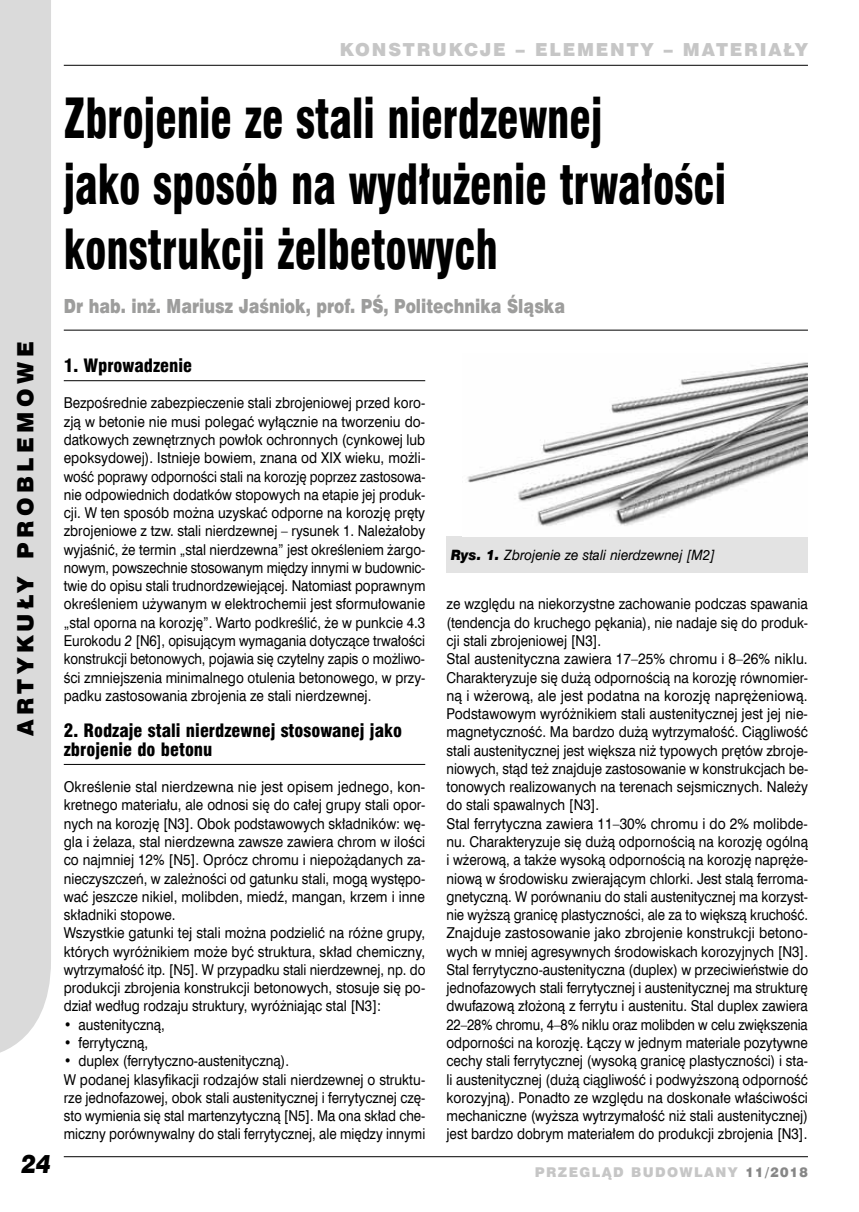
<style>
.page{position:relative;width:859px;height:1212px;background:#fff}
.page>*{position:absolute;margin:0;border:0;box-sizing:border-box;transform-origin:0 0}
.t1{font:54px/65.1px "Swis 721 Blk Cn EU";color:#000;scale:.8 1}
.t2{font:italic 25.5px "Swis 721 Blk EU";color:#000;scale:.9 1}
.t3{font:22.5px "Swis 721 Blk EU";letter-spacing:.2em;color:#000}
.t4{font:19.5px "Swis 721 Blk EU";color:#9d9d9c;scale:.8 1}
.t5{font:18px/18.3px "Swis 721 Blk Cn EU";color:#000}
.t6{font:18px "Swis 721 Blk EU";letter-spacing:.1em;color:#c6c6c6}
.t7{font:15px/18.3px "Swis 721 EU Normal";color:#000;scale:.9 1}
.t8{font:15px/18.3px "Swis 721 EU Normal";color:#000;scale:.93 1}
.t9{font:14.25px "Swis 721 EU Italic";color:#000;scale:.95 1}
.t10{font:13.5px "Swis 721 Blk EU";letter-spacing:.1em;color:#c6c6c6}
.s1{font-family:"Swis 721 EU Italic"}
.s2{font-family:"Swis 721 Blk EU";font-style:italic}
.s3{color:#878787}
</style>
<div class="page">
<div style="left:0;top:0;width:51px;height:1053px;background:#dadada"></div>
<hr style="left:64px;top:1156px;width:744px;height:1px;background:#000">
<hr style="left:64px;top:65px;width:744px;height:1px;background:#000">
<hr style="left:64px;top:330px;width:744px;height:1px;background:#000">
<hr style="left:64px;top:380px;width:361px;height:1px;background:#000">
<hr style="left:64px;top:764px;width:361px;height:1px;background:#000">
<div style="left:446px;top:536px;width:362px;height:37px;background:#e3e3e3"></div>
<img style="left:467px;top:362px;width:341px;height:164px">
<p class="t6" style="left:340px;top:38px;width:209px">KONSTRUKCJE – ELE</p>
<p class="t6" style="left:577px;top:38px;width:233px">MENTY – MATERIAŁY</p>
<h3 class="t3" style="left:11px;top:736px;width:395px;rotate:-90deg">ARTYKUŁY PROBLEMOWE</h3>
<h2 class="t2" style="left:21px;top:1147px;width:35px">24</h2>
<h1 class="t1" style="left:64px;top:89px;width:829px">Zbrojenie ze stali nierdzewnej<br>jako sposób na wydłużenie trwałości konstrukcji żelbetowych</h1>
<h3 class="t4" style="left:64px;top:293px;width:628px">Dr hab. inż. Mariusz Jaśniok, prof. PŚ, Politechnika Śląska</h3>
<p class="t5" style="left:64px;top:357px;width:130px">1. Wprowadzenie</p>
<p class="t7" style="left:64px;top:394px;width:403px;text-align:justify">Bezpośrednie zabezpieczenie stali zbrojeniowej przed koro&shy;zją w betonie nie musi polegać wyłącznie na tworzeniu do&shy;datkowych zewnętrznych powłok ochronnych (cynkowej lub epoksydowej). Istnieje bowiem, znana od XIX wieku, możli&shy;wość poprawy odporności stali na korozję poprzez zastosowa&shy;nie odpowiednich dodatków stopowych na etapie jej produk&shy;cji. W ten sposób można uzyskać odporne na korozję pręty zbrojeniowe z tzw. stali nierdzewnej – rysunek 1. Należałoby wyjaśnić, że termin „stal nierdzewna” jest określeniem żargo&shy;nowym, powszechnie stosowanym między innymi w budownic&shy;twie do opisu stali trudnordzewiejącej. Natomiast poprawnym określeniem używanym w elektrochemii jest sformułowanie „stal oporna na korozję”. Warto podkreślić, że w punkcie 4.3<br>Eurokodu <span class="s1">2</span> [N6], opisującym wymagania dotyczące trwałości konstrukcji betonowych, pojawia się czytelny zapis o możliwo&shy;ści zmniejszenia minimalnego otulenia betonowego, w przy&shy;padku zastosowania zbrojenia ze stali nierdzewnej.</p>
<p class="t5" style="left:64px;top:723px;width:340px">2. Rodzaje stali nierdzewnej stosowanej jako zbrojenie do betonu</p>
<p class="t8" style="left:64px;top:778px;width:390px">Określenie stal nierdzewna nie jest opisem jednego, kon&shy;kretnego materiału, ale odnosi się do całej grupy stali opor&shy;nych na korozję [N3]. Obok podstawowych składników: wę&shy;gla i żelaza, stal nierdzewna zawsze zawiera chrom w ilości co najmniej 12% [N5]. Oprócz chromu i niepożądanych za&shy;nieczyszczeń, w zależności od gatunku stali, mogą występo&shy;wać jeszcze nikiel, molibden, miedź, mangan, krzem i inne składniki stopowe.<br>Wszystkie gatunki tej stali można podzielić na różne grupy, których wyróżnikiem może być struktura, skład chemiczny, wytrzymałość itp. [N5]. W przypadku stali nierdzewnej, np. do produkcji zbrojenia konstrukcji betonowych, stosuje się po&shy;dział według rodzaju struktury, wyróżniając stal [N3]:</p>
<p class="t7" style="left:64px;top:1016px;width:114px">• austenityczną,</p>
<p class="t7" style="left:64px;top:1034px;width:95px">• ferrytyczną,</p>
<p class="t7" style="left:64px;top:1052px;width:403px">• duplex (ferrytyczno-austenityczną).<br>W podanej klasyfikacji rodzajów stali nierdzewnej o struktu&shy;rze jednofazowej, obok stali austenitycznej i ferrytycznej czę&shy;sto wymienia się stal martenzytyczną [N5]. Ma ona skład che&shy;miczny porównywalny do stali ferrytycznej, ale między innymi</p>
<p class="t9" style="left:451px;top:546px;width:280px"><span class="s2">Rys. 1.</span> Zbrojenie ze stali nierdzewnej [M2]</p>
<p class="t7" style="left:446px;top:595px;width:403px">ze względu na niekorzystne zachowanie podczas spawania (tendencja do kruchego pękania), nie nadaje się do produk&shy;cji stali zbrojeniowej [N3].<br>Stal austenityczna zawiera 17–25% chromu i 8–26% niklu.<br>Charakteryzuje się dużą odpornością na korozję równomier&shy;ną i wżerową, ale jest podatna na korozję naprężeniową.<br>Podstawowym wyróżnikiem stali austenitycznej jest jej nie&shy;magnetyczność. Ma bardzo dużą wytrzymałość. Ciągliwość stali austenitycznej jest większa niż typowych prętów zbroje&shy;niowych, stąd też znajduje zastosowanie w konstrukcjach be&shy;tonowych realizowanych na terenach sejsmicznych. Należy do stali spawalnych [N3].<br>Stal ferrytyczna zawiera 11–30% chromu i do 2% molibde&shy;nu. Charakteryzuje się dużą odpornością na korozję ogólną i wżerową, a także wysoką odpornością na korozję napręże&shy;niową w środowisku zwierającym chlorki. Jest stalą ferroma&shy;gnetyczną. W porównaniu do stali austenitycznej ma korzyst&shy;nie wyższą granicę plastyczności, ale za to większą kruchość.<br>Znajduje zastosowanie jako zbrojenie konstrukcji betono&shy;wych w mniej agresywnych środowiskach korozyjnych [N3].<br>Stal ferrytyczno-austenityczna (duplex) w przeciwieństwie do jednofazowych stali ferrytycznej i austenitycznej ma strukturę dwufazową złożoną z ferrytu i austenitu. Stal duplex zawiera 22–28% chromu, 4–8% niklu oraz molibden w celu zwiększenia odporności na korozję. Łączy w jednym materiale pozytywne cechy stali ferrytycznej (wysoką granicę plastyczności) i sta&shy;li austenitycznej (dużą ciągliwość i podwyższoną odporność korozyjną). Ponadto ze względu na doskonałe właściwości mechaniczne (wyższa wytrzymałość niż stali austenitycznej) jest bardzo dobrym materiałem do produkcji zbrojenia [N3].</p>
<p class="t10" style="left:535px;top:1163px;width:275px">PRzeglĄd budowlany <span class="s3">11/2018</span></p>
</div>
